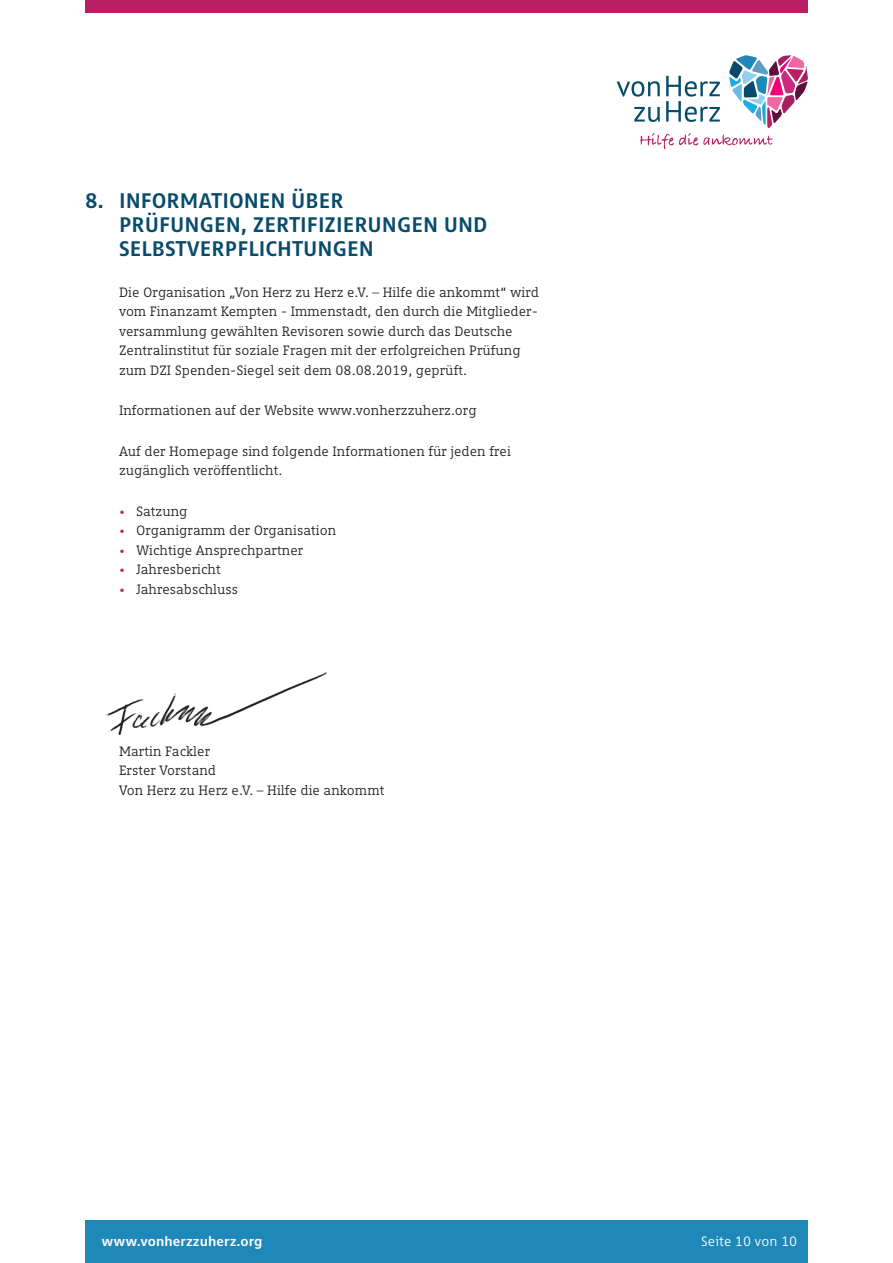
<style>
.page{position:relative;width:893px;height:1263px;background:#fff}
.page>*{position:absolute;margin:0;border:0;box-sizing:border-box;transform-origin:0 0}
.t1{font:700 21px/24px "Dico Sans";color:#084b6a}
.t2{font:13.5px/19.5px "Dico Slab";color:#231f20}
.t3{font:700 13.5px "Dico Sans";color:#fff}
.t4{font:13.5px "Dico Sans";color:#fff}
.s1{font-family:"Dico Sans";color:#b91e62}
</style>
<div class="page">
<div style="left:85px;top:0;width:723px;height:13px;background:#b91e62"></div>
<div style="left:85px;top:1220px;width:723px;height:43px;background:#1e88b8"></div>
<svg style="left:617px;top:55px;width:191px;height:94px"></svg>
<img style="left:105px;top:672px;width:222px;height:64px">
<h1 class="t1" style="left:119px;top:188px;width:370px;text-indent:-34px">8. INFORMATIONEN ÜBER<br>PRÜFUNGEN, ZERTIFIZIERUNGEN UND<br>SELBSTVERPFLICHTUNGEN</h1>
<p class="t2" style="left:119px;top:282px;width:422px">Die Organisation „Von Herz zu Herz e.V. – Hilfe die ankommt“ wird vom Finanzamt Kempten - Immenstadt, den durch die Mitglieder&shy;versammlung gewählten Revisoren sowie durch das Deutsche Zentralinstitut für soziale Fragen mit der erfolgreichen Prüfung zum DZI Spenden-Siegel seit dem 08.08.2019, geprüft.</p>
<p class="t2" style="left:119px;top:400px;width:359px">Informationen auf der Website www.vonherzzuherz.org</p>
<p class="t2" style="left:119px;top:441px;width:393px">Auf der Homepage sind folgende Informationen für jeden frei zugänglich veröffentlicht.</p>
<p class="t2" style="left:119px;top:501px;width:70px"><span class="s1">•</span> Satzung</p>
<p class="t2" style="left:119px;top:520px;width:219px"><span class="s1">•</span> Organigramm der Organisation</p>
<p class="t2" style="left:119px;top:540px;width:186px"><span class="s1">•</span> Wichtige Ansprechpartner</p>
<p class="t2" style="left:119px;top:559px;width:103px"><span class="s1">•</span> Jahresbericht</p>
<p class="t2" style="left:119px;top:579px;width:121px"><span class="s1">•</span> Jahresabschluss</p>
<p class="t2" style="left:119px;top:741px;width:267px">Martin Fackler<br>Erster Vorstand<br>Von Herz zu Herz e.V. – Hilfe die ankommt</p>
<p class="t3" style="left:101px;top:1232px;width:163px">www.vonherzzuherz.org</p>
<p class="t4" style="left:701px;top:1232px;width:98px">Seite 10 von 10</p>
</div>
